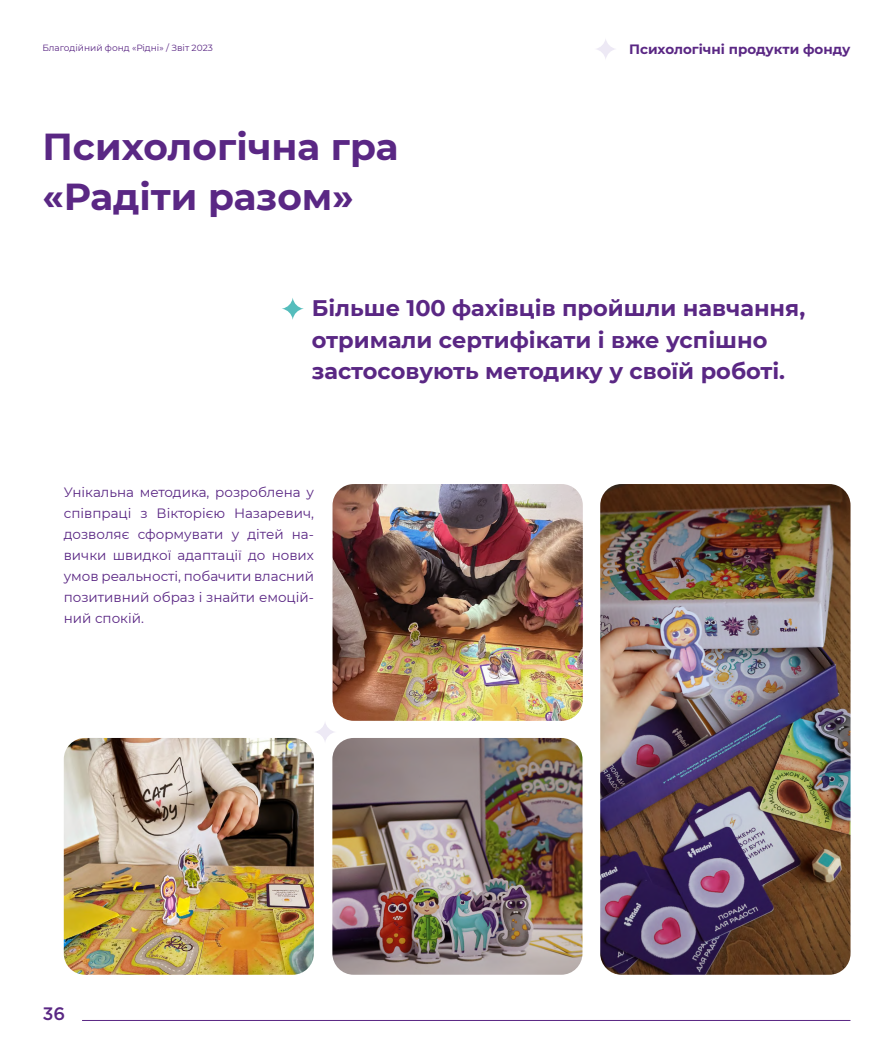
<style>
.page{position:relative;width:893px;height:1063px;background:#fff}
.page>*{position:absolute;margin:0;border:0;box-sizing:border-box;transform-origin:0 0}
.t1{font:700 37.5px/49.5px "Montserrat";color:#5a2784}
.t2{font:700 22.5px/31.5px "Montserrat";color:#5a2784}
.t3{font:500 18px "Gotham Pro";color:#5a2784}
.t4{font:13.5px/21px "Montserrat";color:#5a2784;text-align:justify}
.t5{font:700 13.5px "Montserrat";color:#5a2784}
.t6{font:9px "Montserrat";color:#5a2784}
</style>
<div class="page">
<hr style="left:82px;top:1020px;width:768px;height:1px;background:#5a2784">
<svg style="left:597px;top:39px;width:18px;height:20px"></svg>
<svg style="left:316px;top:723px;width:18px;height:18px"></svg>
<img style="left:332px;top:738px;width:250px;height:237px">
<img style="left:64px;top:738px;width:250px;height:237px">
<img style="left:333px;top:484px;width:250px;height:237px">
<img style="left:600px;top:484px;width:250px;height:491px">
<svg style="left:282px;top:298px;width:22px;height:22px"></svg>
<p class="t6" style="left:43px;top:42px;width:172px">Благодійний фонд «Рідні» / Звіт 2023</p>
<h1 class="t1" style="left:43px;top:120px;width:357px">Психологічна гра «Радіти разом»</h1>
<p class="t5" style="left:629px;top:40px;width:223px">Психологічні продукти фонду</p>
<h2 class="t2" style="left:312px;top:291px;width:495px">Більше 100 фахівців пройшли навчання, отримали сертифікати і вже успішно застосовують методику у своїй роботі.</h2>
<p class="t4" style="left:64px;top:481px;width:252px">Унікальна методика, розроблена у співпраці з Вікторією Назаревич, дозволяє сформувати у дітей на&shy;вички швидкої адаптації до нових умов реальності, побачити власний позитивний образ і знайти емоцій&shy;ний спокій.</p>
<h3 class="t3" style="left:43px;top:1004px;width:24px">36</h3>
</div>
